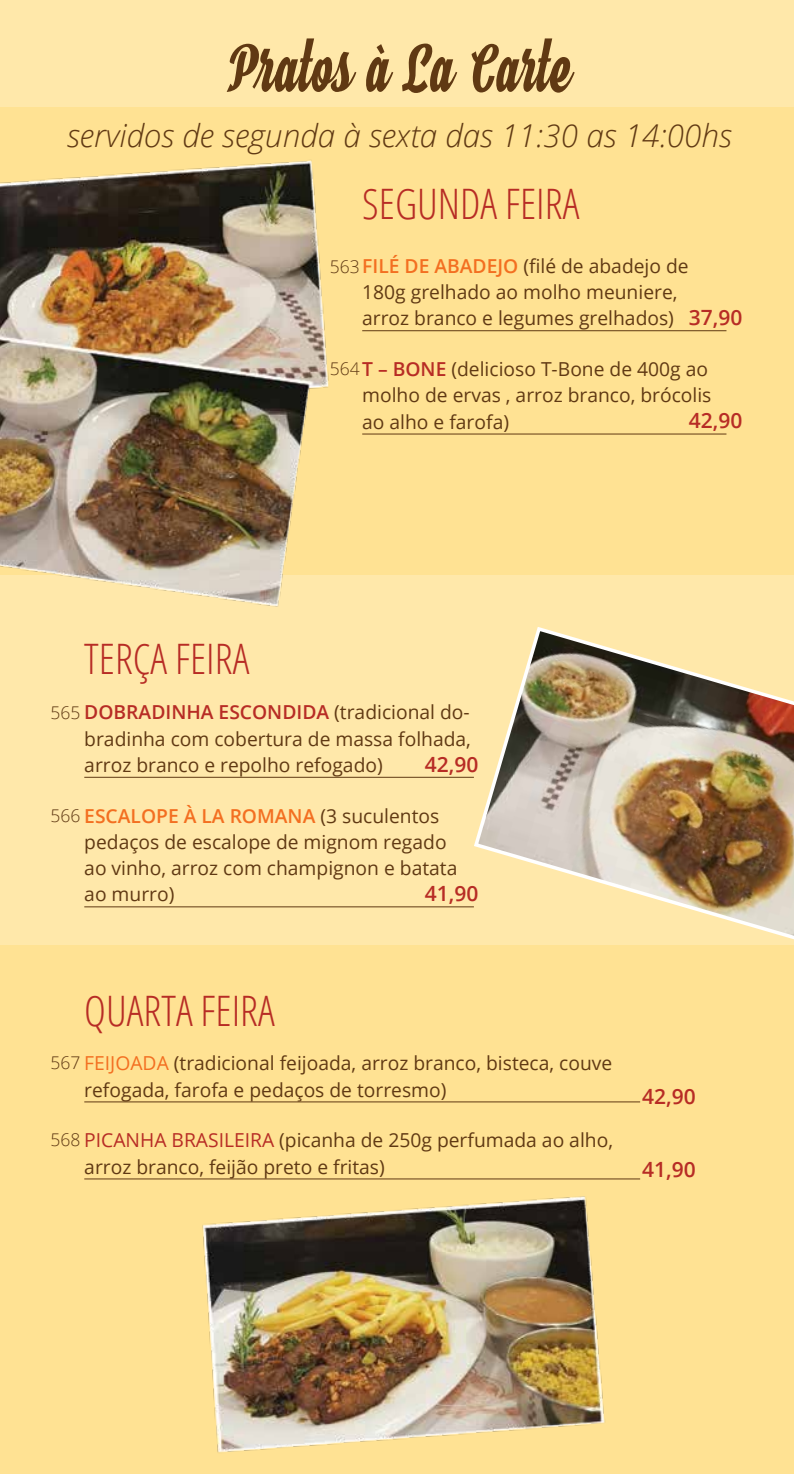
<style>
.page{position:relative;width:794px;height:1474px;background:#fff}
.page>*{position:absolute;margin:0;border:0;box-sizing:border-box;transform-origin:0 0}
.t1{font:63px "Hamster";color:#603913}
.t2{font:300 condensed 42px "Open Sans";color:#b72c25}
.t3{font:italic 300 31.5px "Open Sans";color:#603913}
.t4{font:600 21px "Open Sans";color:#b72c25}
.t5{font:19.25px/26.2px "Open Sans";color:#603913}
.s1{font-weight:300;font-size:17.5px}
.s2{font-weight:600;color:#f36f21}
.s3{font-weight:600;color:#b72c25}
.s4{color:#f36f21}
.s5{color:#b72c25}
</style>
<div class="page">
<div style="left:0;top:0;width:794px;height:1473px;background:#ffe293"></div>
<div style="left:0;top:575px;width:794px;height:369px;background:#ffe8aa"></div>
<div style="left:0;top:0;width:794px;height:107px;background:#ffe8aa"></div>
<hr style="left:362px;top:330px;width:364px;height:1px;background:#603913">
<hr style="left:362px;top:433px;width:364px;height:1px;background:#603913">
<hr style="left:84px;top:1101px;width:556px;height:1px;background:#603913">
<hr style="left:84px;top:1178px;width:556px;height:1px;background:#603913">
<hr style="left:84px;top:776px;width:390px;height:1px;background:#603913">
<hr style="left:84px;top:906px;width:390px;height:1px;background:#603913">
<img style="left:472px;top:627px;width:322px;height:318px">
<img style="left:0;top:160px;width:389px;height:618px">
<img style="left:202px;top:1196px;width:403px;height:257px">
<h1 class="t1" style="left:225px;top:30px;width:346px">Pratos à La Carte</h1>
<h3 class="t3" style="left:67px;top:114px;width:666px">servidos de segunda à sexta das 11:30 as 14:00hs</h3>
<h2 class="t2" style="left:362px;top:175px;width:219px">SEGUNDA FEIRA</h2>
<p class="t5" style="left:362px;top:252px;width:328px;text-indent:-32px"><span class="s1">563</span><span class="s2">FILÉ DE ABADEJO</span> (filé de abadejo de<br>180g grelhado ao molho meuniere, arroz branco e legumes grelhados)</p>
<p class="t5" style="left:362px;top:355px;width:351px;text-indent:-32px"><span class="s1">564</span><span class="s3">T – BONE</span> (delicioso T-Bone de 400g ao molho de ervas , arroz branco, brócolis ao alho e farofa)</p>
<p class="t4" style="left:689px;top:303px;width:55px">37,90</p>
<p class="t4" style="left:689px;top:406px;width:55px">42,90</p>
<h2 class="t2" style="left:84px;top:630px;width:167px">TERÇA FEIRA</h2>
<p class="t5" style="left:84px;top:698px;width:388px;text-align:justify;text-indent:-34px"><span class="s1">565</span> <span class="s3">DOBRADINHA ESCONDIDA</span> (tradicional do&shy;bradinha com cobertura de massa folhada, arroz branco e repolho refogado)</p>
<p class="t5" style="left:84px;top:802px;width:374px;text-indent:-34px"><span class="s1">566</span> <span class="s2">ESCALOPE À LA ROMANA</span> (3 suculentos pedaços de escalope de mignom regado ao vinho, arroz com champignon e batata ao murro)</p>
<p class="t4" style="left:425px;top:749px;width:55px">42,90</p>
<p class="t4" style="left:425px;top:878px;width:55px">41,90</p>
<h2 class="t2" style="left:84px;top:982px;width:192px">QUARTA FEIRA</h2>
<p class="t5" style="left:84px;top:1049px;width:529px;text-indent:-34px"><span class="s1">567</span> <span class="s4">FEIJOADA</span> (tradicional feijoada, arroz branco, bisteca, couve refogada, farofa e pedaços de torresmo)</p>
<p class="t5" style="left:84px;top:1126px;width:530px;text-indent:-34px"><span class="s1">568</span> <span class="s5">PICANHA BRASILEIRA</span> (picanha de 250g perfumada ao alho, arroz branco, feijão preto e fritas)</p>
<p class="t4" style="left:642px;top:1081px;width:55px">42,90</p>
<p class="t4" style="left:642px;top:1155px;width:55px">41,90</p>
</div>
